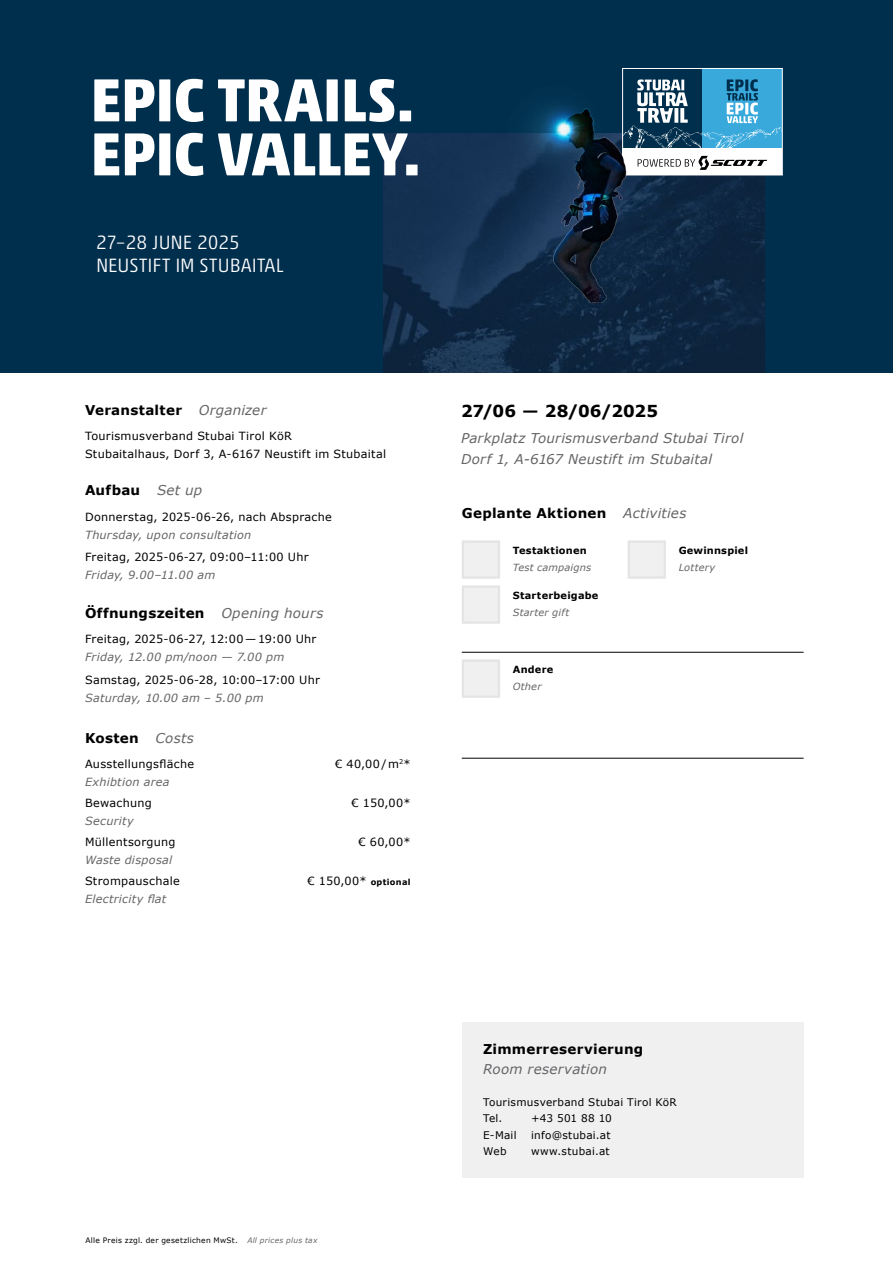
<style>
.page{position:relative;width:893px;height:1263px;background:#fff}
.page>*{position:absolute;margin:0;border:0;box-sizing:border-box;transform-origin:0 0}
.t1{font:700 61.65px/54px "Akko Std";letter-spacing:-.01em;color:#fff}
.t2{font:300 19.65px/23px "Akko Std";letter-spacing:-.005em;color:#fff}
.t3{font:700 16.5px "Verdana";letter-spacing:.01em;color:#000}
.t4{font:700 13.5px "Verdana";letter-spacing:.025em;color:#000}
.t5{font:italic 13.5px/21px "Verdana";letter-spacing:.015em;color:#646567}
.t6{font:11.25px/18px "Verdana";letter-spacing:.025em;color:#000}
.t7{font:italic 11.25px "Verdana";letter-spacing:.025em;color:#646567}
.t8{font:10.5px/16.5px "Verdana";letter-spacing:.025em;color:#000}
.t9{font:700 9.9px "Verdana";letter-spacing:.025em;color:#000}
.t10{font:italic 9.9px "Verdana";letter-spacing:.02em;color:#646567}
.t11{font:7.5px "Verdana";letter-spacing:.035em;color:#000}
.t12{font:italic 7.5px "Verdana";letter-spacing:.03em;color:#646567}
.s1{font-weight:400;font-style:italic;color:#646567}
.s2{font-weight:700;font-size:8.25px}
</style>
<div class="page">
<div style="left:0;top:0;width:893px;height:373px;background:#002f4d"></div>
<div style="left:725px;top:176px;width:39px;height:197px;background:#0d243e"></div>
<svg style="left:725px;top:68px;width:58px;height:108px;background:#74b9d9"></svg>
<img style="left:383px;top:68px;width:342px;height:305px">
<div style="left:628px;top:540px;width:38px;height:39px;background:#f0f0f1;border:2px solid #e3e4e4"></div>
<div style="left:462px;top:585px;width:38px;height:39px;background:#f0f0f1;border:2px solid #e3e4e4"></div>
<div style="left:462px;top:659px;width:38px;height:39px;background:#f0f0f1;border:2px solid #e3e4e4"></div>
<div style="left:462px;top:540px;width:38px;height:39px;background:#f0f0f1;border:2px solid #e3e4e4"></div>
<hr style="left:462px;top:652px;width:342px;height:1px;background:#000">
<hr style="left:462px;top:758px;width:342px;height:1px;background:#000">
<div style="left:462px;top:1023px;width:342px;height:155px;background:#f0f0f1"></div>
<h1 class="t1" style="left:90px;top:72px;width:332px">EPIC TRAILS.<br>EPIC VALLEY.</h1>
<h2 class="t2" style="left:96px;top:230px;width:189px">27–28 JUNE 2025<br>NEUSTIFT IM STUBAITAL</h2>
<p class="t4" style="left:85px;top:401px;width:183px">Veranstalter <span class="s1">Organizer</span></p>
<p class="t6" style="left:85px;top:427px;width:303px">Tourismusverband Stubai Tirol KöR<br>Stubaitalhaus, Dorf 3, A-6167 Neustift im Stubaital</p>
<p class="t4" style="left:85px;top:481px;width:119px">Aufbau <span class="s1">Set up</span></p>
<p class="t6" style="left:85px;top:508px;width:248px">Donnerstag, 2025-06-26, nach Absprache</p>
<p class="t7" style="left:85px;top:527px;width:168px">Thursday, upon consultation</p>
<p class="t6" style="left:85px;top:548px;width:225px">Freitag, 2025-06-27, 09:00–11:00 Uhr</p>
<p class="t7" style="left:85px;top:568px;width:132px">Friday, 9.00–11.00 am</p>
<p class="t4" style="left:85px;top:604px;width:240px">Öffnungszeiten <span class="s1">Opening hours</span></p>
<p class="t6" style="left:85px;top:630px;width:233px">Freitag, 2025-06-27, 12:00—19:00 Uhr</p>
<p class="t7" style="left:85px;top:650px;width:201px">Friday, 12.00 pm/noon — 7.00 pm</p>
<p class="t6" style="left:85px;top:671px;width:236px">Samstag, 2025-06-28, 10:00–17:00 Uhr</p>
<p class="t7" style="left:85px;top:690px;width:180px">Saturday, 10.00 am – 5.00 pm</p>
<p class="t4" style="left:85px;top:729px;width:110px">Kosten <span class="s1">Costs</span></p>
<p class="t6" style="left:85px;top:755px;width:111px">Ausstellungsfläche</p>
<p class="t6" style="left:335px;top:755px;width:77px">€ 40,00/m<sup>2</sup>*</p>
<p class="t7" style="left:85px;top:775px;width:86px">Exhibtion area</p>
<p class="t6" style="left:85px;top:794px;width:68px">Bewachung</p>
<p class="t6" style="left:352px;top:794px;width:60px">€ 150,00*</p>
<p class="t7" style="left:85px;top:814px;width:50px">Security</p>
<p class="t6" style="left:85px;top:833px;width:92px">Müllentsorgung</p>
<p class="t6" style="left:359px;top:833px;width:53px">€ 60,00*</p>
<p class="t7" style="left:85px;top:853px;width:89px">Waste disposal</p>
<p class="t6" style="left:85px;top:872px;width:96px">Strompauschale</p>
<p class="t6" style="left:308px;top:872px;width:104px">€ 150,00* <span class="s2">optional</span></p>
<p class="t7" style="left:85px;top:892px;width:83px">Electricity flat</p>
<h3 class="t3" style="left:461px;top:400px;width:199px">27/06 — 28/06/2025</h3>
<p class="t5" style="left:461px;top:427px;width:284px">Parkplatz Tourismusverband Stubai Tirol<br>Dorf 1, A-6167 Neustift im Stubaital</p>
<p class="t4" style="left:462px;top:505px;width:226px">Geplante Aktionen <span class="s1">Activities</span></p>
<p class="t9" style="left:513px;top:544px;width:75px">Testaktionen</p>
<p class="t10" style="left:513px;top:561px;width:80px">Test campaigns</p>
<p class="t9" style="left:513px;top:589px;width:87px">Starterbeigabe</p>
<p class="t10" style="left:513px;top:606px;width:58px">Starter gift</p>
<p class="t9" style="left:513px;top:663px;width:42px">Andere</p>
<p class="t10" style="left:513px;top:680px;width:30px">Other</p>
<p class="t9" style="left:679px;top:544px;width:71px">Gewinnspiel</p>
<p class="t10" style="left:679px;top:561px;width:38px">Lottery</p>
<p class="t11" style="left:85px;top:1236px;width:154px">Alle Preis zzgl. der gesetzlichen MwSt.</p>
<p class="t12" style="left:247px;top:1236px;width:72px">All prices plus tax</p>
<p class="t4" style="left:483px;top:1040px;width:162px">Zimmerreservierung</p>
<p class="t5" style="left:483px;top:1059px;width:125px">Room reservation</p>
<p class="t8" style="left:483px;top:1094px;width:195px">Tourismusverband Stubai Tirol KöR<br>Tel.</p>
<p class="t8" style="left:531px;top:1110px;width:82px">+43 501 88 10</p>
<p class="t8" style="left:483px;top:1127px;width:35px">E-Mail</p>
<p class="t8" style="left:531px;top:1127px;width:81px">info@stubai.at</p>
<p class="t8" style="left:483px;top:1143px;width:25px">Web</p>
<p class="t8" style="left:531px;top:1143px;width:80px">www.stubai.at</p>
</div>
